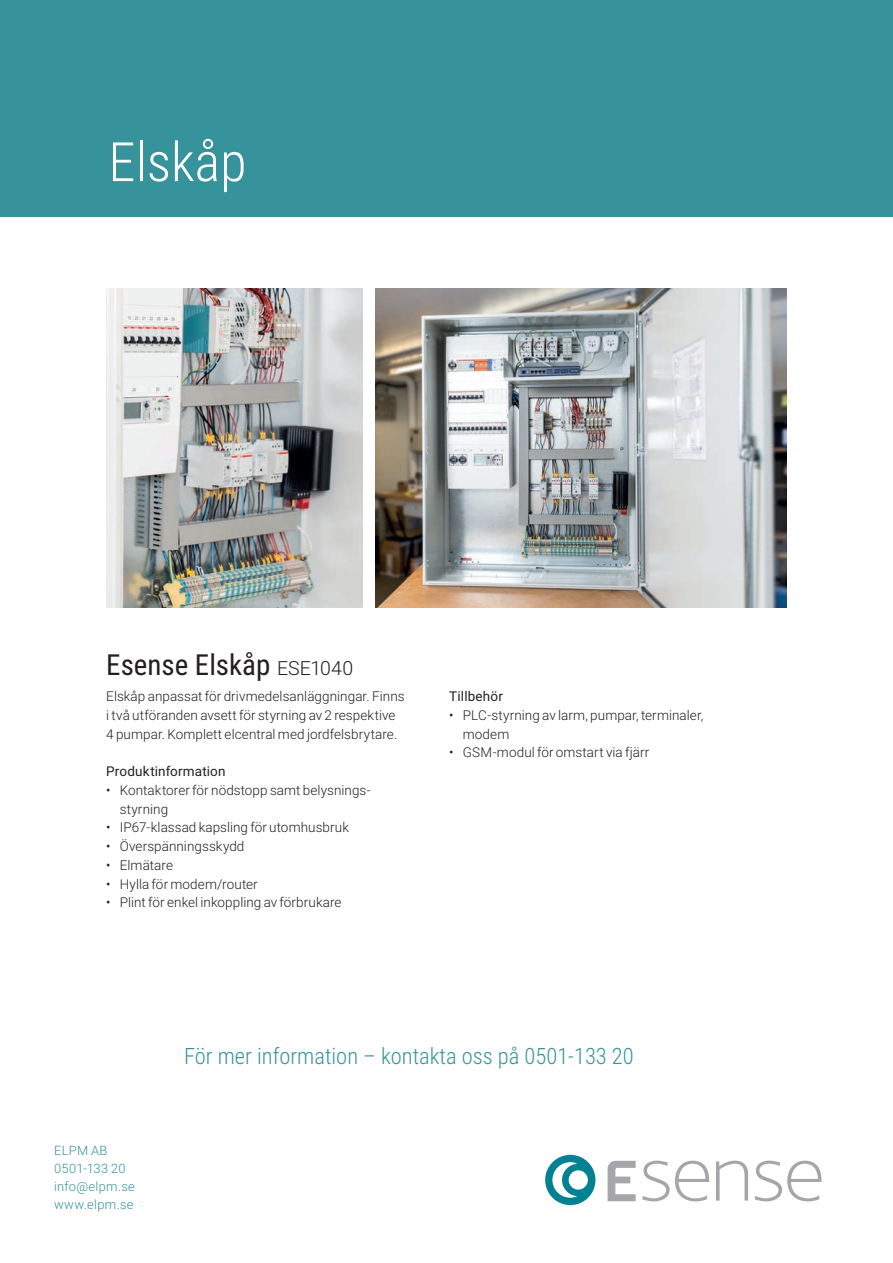
<style>
.page{position:relative;width:893px;height:1263px;background:#fff}
.page>*{position:absolute;margin:0;border:0;box-sizing:border-box;transform-origin:0 0}
.t1{font:300 54.3px "Roboto Condensed";color:#fff}
.t2{font:28.95px "Roboto Condensed";color:#231f20}
.t3{font:300 22.5px "Roboto Condensed";color:#37939b}
.t4{font:300 13.5px/18.8px "Roboto";letter-spacing:.005em;color:#231f20}
.t5{font:13.5px "Roboto";letter-spacing:.01em;color:#231f20}
.t6{font:300 12.9px/18px "Roboto";letter-spacing:.025em;color:#37939b}
.s1{font-family:"Roboto";font-weight:300;font-size:19.5px}
</style>
<div class="page">
<img style="left:375px;top:288px;width:412px;height:319px">
<img style="left:106px;top:288px;width:257px;height:319px">
<div style="left:0;top:0;width:893px;height:217px;background:#37939b"></div>
<svg style="left:545px;top:1155px;width:50px;height:50px"></svg>
<svg style="left:608px;top:1161px;width:28px;height:40px"></svg>
<svg style="left:642px;top:1161px;width:68px;height:40px"></svg>
<svg style="left:716px;top:1161px;width:32px;height:39px"></svg>
<svg style="left:755px;top:1161px;width:66px;height:40px"></svg>
<h1 class="t1" style="left:108px;top:124px;width:140px">Elskåp</h1>
<h2 class="t2" style="left:106px;top:644px;width:249px">Esense Elskåp <span class="s1">ESE1040</span></h2>
<p class="t4" style="left:106px;top:686px;width:300px">Elskåp anpassat för drivmedelsanläggningar. Finns i två utföranden avsett för styrning av 2 respektive<br>4 pumpar. Komplett elcentral med jordfelsbrytare.</p>
<p class="t5" style="left:106px;top:762px;width:121px">Produktinformation</p>
<p class="t4" style="left:120px;top:780px;width:252px;text-indent:-13px">• Kontaktorer för nödstopp samt belysnings&shy;styrning</p>
<p class="t4" style="left:106px;top:818px;width:244px">• IP67-klassad kapsling för utomhusbruk</p>
<p class="t4" style="left:106px;top:836px;width:140px">• Överspänningsskydd</p>
<p class="t4" style="left:106px;top:855px;width:68px">• Elmätare</p>
<p class="t4" style="left:106px;top:874px;width:153px">• Hylla för modem/router</p>
<p class="t4" style="left:106px;top:893px;width:237px">• Plint för enkel inkoppling av förbrukare</p>
<p class="t5" style="left:449px;top:687px;width:55px">Tillbehör</p>
<p class="t4" style="left:463px;top:705px;width:242px;text-indent:-14px">• PLC-styrning av larm, pumpar, terminaler, modem</p>
<p class="t4" style="left:449px;top:743px;width:202px">• GSM-modul för omstart via fjärr</p>
<p class="t6" style="left:54px;top:1141px;width:82px">ELPM AB<br>0501-133 20 info@elpm.se www.elpm.se</p>
<h3 class="t3" style="left:184px;top:1040px;width:451px">För mer information – kontakta oss på 0501-133 20</h3>
</div>
